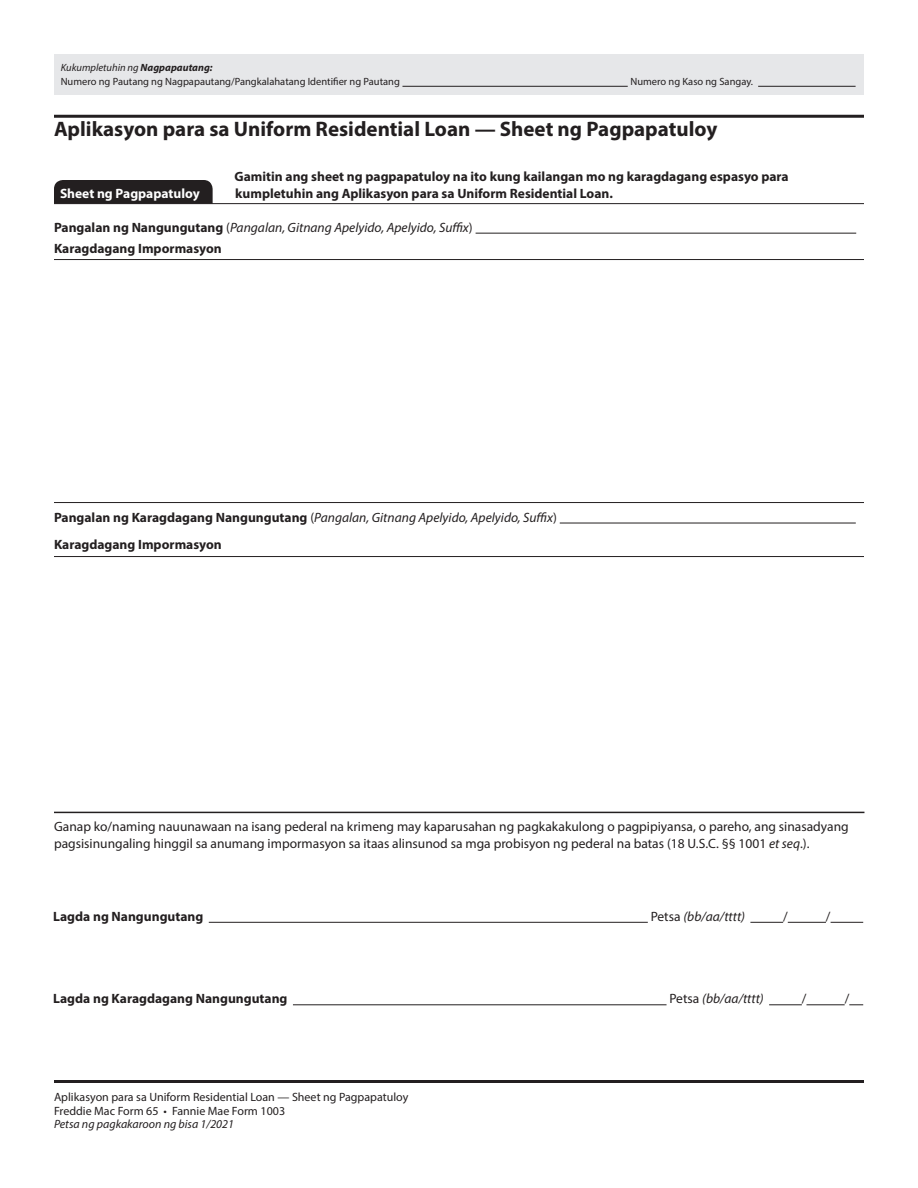
<style>
.page{position:relative;width:918px;height:1188px;background:#fff}
.page>*{position:absolute;margin:0;border:0;box-sizing:border-box;transform-origin:0 0}
.t1{font:700 21px "Myriad Pro";color:#231f20}
.t2{font:13.5px/16.5px "Myriad Pro";color:#231f20}
.t3{font:700 13.5px/16.5px "Myriad Pro";color:#231f20}
.t4{font:italic 13.5px "Myriad Pro";color:#231f20}
.t5{font:700 13.5px "Myriad Pro";color:#fff}
.t6{font:12px/13.5px "Myriad Pro";color:#231f20}
.t7{font:italic 12px "Myriad Pro";color:#231f20}
.t8{font:10.5px/13.5px "Myriad Pro";color:#231f20}
.s1{font-style:italic}
.s2{font-weight:700;font-style:italic}
.s3{font-weight:700;font-style:normal}
.s4{font-style:normal}
</style>
<div class="page">
<div style="left:54px;top:180px;width:159px;height:23px;background:#231f20"></div>
<hr style="left:54px;top:259px;width:810px;height:1px;background:#231f20">
<hr style="left:54px;top:556px;width:810px;height:1px;background:#231f20">
<hr style="left:54px;top:502px;width:810px;height:1px;background:#231f20">
<hr style="left:476px;top:233px;width:380px;height:1px;background:#231f20">
<hr style="left:560px;top:523px;width:296px;height:1px;background:#231f20">
<hr style="left:54px;top:1080px;width:810px;height:3px;background:#231f20">
<hr style="left:54px;top:115px;width:810px;height:3px;background:#231f20">
<hr style="left:54px;top:812px;width:810px;height:1px;background:#231f20">
<div style="left:54px;top:54px;width:810px;height:40px;background:#e6e7e9"></div>
<hr style="left:402px;top:86px;width:226px;height:1px;background:#231f20">
<hr style="left:758px;top:86px;width:98px;height:1px;background:#231f20">
<hr style="left:209px;top:922px;width:439px;height:1px;background:#231f20">
<hr style="left:750px;top:922px;width:33px;height:1px;background:#231f20">
<hr style="left:788px;top:922px;width:38px;height:1px;background:#231f20">
<hr style="left:831px;top:922px;width:32px;height:1px;background:#231f20">
<hr style="left:293px;top:1004px;width:374px;height:1px;background:#231f20">
<hr style="left:769px;top:1004px;width:33px;height:1px;background:#231f20">
<hr style="left:807px;top:1004px;width:38px;height:1px;background:#231f20">
<svg style="left:849px;top:1004px;width:14px;height:1px"></svg>
<hr style="left:54px;top:203px;width:810px;height:1px;background:#231f20">
<p class="t8" style="left:61px;top:61px;width:341px"><span class="s1">Kukumpletuhin ng</span> <span class="s2">Nagpapautang:<br></span>Numero ng Pautang ng Nagpapautang/Pangkalahatang Identifier ng Pautang</p>
<p class="t8" style="left:630px;top:75px;width:124px">Numero ng Kaso ng Sangay.</p>
<h1 class="t1" style="left:54px;top:115px;width:665px">Aplikasyon para sa Uniform Residential Loan — Sheet ng Pagpapatuloy</h1>
<p class="t3" style="left:235px;top:168px;width:556px">Gamitin ang sheet ng pagpapatuloy na ito kung kailangan mo ng karagdagang espasyo para kumpletuhin ang Aplikasyon para sa Uniform Residential Loan.</p>
<p class="t4" style="left:54px;top:219px;width:420px"><span class="s3">Pangalan ng Nangungutang</span> <span class="s4">(</span>Pangalan, Gitnang Apelyido, Apelyido, Suffix<span class="s4">)</span></p>
<p class="t3" style="left:54px;top:240px;width:169px">Karagdagang Impormasyon</p>
<p class="t5" style="left:60px;top:184px;width:141px">Sheet ng Pagpapatuloy</p>
<p class="t4" style="left:54px;top:509px;width:504px"><span class="s3">Pangalan ng Karagdagang Nangungutang</span> <span class="s4">(</span>Pangalan, Gitnang Apelyido, Apelyido, Suffix<span class="s4">)</span></p>
<p class="t3" style="left:54px;top:535px;width:169px">Karagdagang Impormasyon</p>
<p class="t2" style="left:54px;top:818px;width:796px">Ganap ko/naming nauunawaan na isang pederal na krimeng may kaparusahan ng pagkakakulong o pagpipiyansa, o pareho, ang sinasadyang pagsisinungaling hinggil sa anumang impormasyon sa itaas alinsunod sa mga probisyon ng pederal na batas (18 U.S.C. §§ 1001 <span class="s1">et seq</span>.).</p>
<p class="t3" style="left:53px;top:908px;width:152px">Lagda ng Nangungutang</p>
<p class="t4" style="left:651px;top:908px;width:96px"><span class="s4">Petsa</span> (bb/aa/tttt)</p>
<p class="t2" style="left:783px;top:908px;width:6px">/</p>
<p class="t2" style="left:826px;top:908px;width:6px">/</p>
<p class="t3" style="left:53px;top:990px;width:236px">Lagda ng Karagdagang Nangungutang</p>
<p class="t4" style="left:669px;top:991px;width:96px"><span class="s4">Petsa</span> (bb/aa/tttt)</p>
<p class="t2" style="left:802px;top:990px;width:6px">/</p>
<p class="t2" style="left:845px;top:990px;width:6px">/</p>
<p class="t6" style="left:54px;top:1090px;width:356px">Aplikasyon para sa Uniform Residential Loan — Sheet ng Pagpapatuloy<br>Freddie Mac Form 65 • Fannie Mae Form 1003</p>
<p class="t7" style="left:54px;top:1117px;width:182px">Petsa ng pagkakaroon ng bisa 1/2021</p>
</div>
